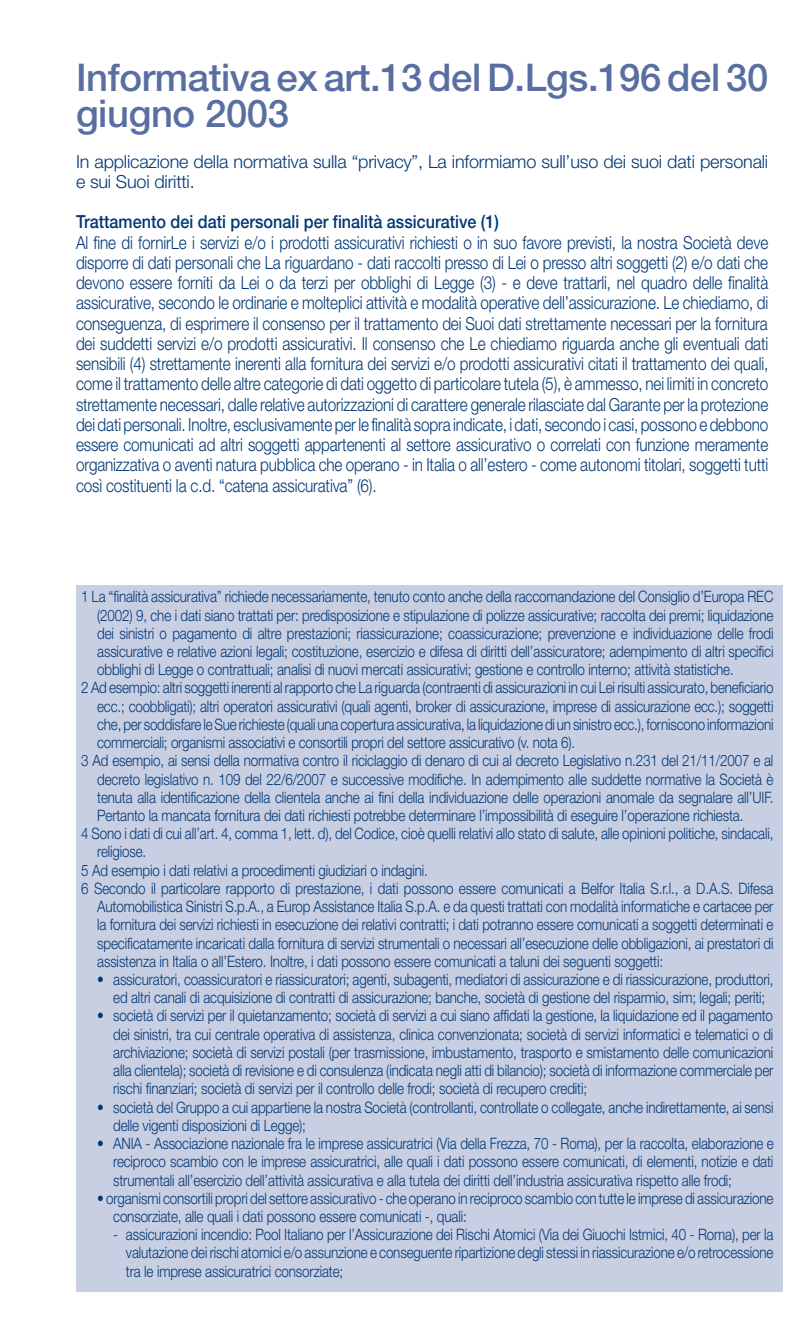
<style>
.page{position:relative;width:806px;height:1339px;background:#fff}
.page>*{position:absolute;margin:0;border:0;box-sizing:border-box;transform-origin:0 0}
.t1{font:500 38.25px/36px "Helvetica Neue";letter-spacing:-.01em;color:#596ea1}
.t2{font:300 18px/20.2px "Helvetica Neue";letter-spacing:-.01em;color:#013775;text-align:justify;scale:.85 1}
.t3{font:300 18px/20.2px "Helvetica Neue";letter-spacing:-.01em;color:#013775}
.t4{font:500 18px "Helvetica Neue";color:#013775;scale:.9 1}
.t5{font:300 15.75px/18.2px "Helvetica Neue";letter-spacing:-.01em;color:#013775;text-align:justify;scale:.85 1}
</style>
<div class="page">
<div style="left:76px;top:585px;width:706px;height:707px;background:#c9cfe3"></div>
<h1 class="t1" style="left:76px;top:63px;width:694px">Informativa ex art.13 del D.Lgs.196 del 30 giugno 2003</h1>
<p class="t3" style="left:76px;top:153px;width:694px">In applicazione della normativa sulla “privacy”, La informiamo sull’uso dei suoi dati personali e sui Suoi diritti.</p>
<p class="t4" style="left:76px;top:215px;width:471px">Trattamento dei dati personali per finalità assicurative (1)</p>
<p class="t2" style="left:76px;top:234px;width:816px">Al fine di fornirLe i servizi e/o i prodotti assicurativi richiesti o in suo favore previsti, la nostra Società deve disporre di dati personali che La riguardano - dati raccolti presso di Lei o presso altri soggetti (2) e/o dati che devono essere forniti da Lei o da terzi per obblighi di Legge (3) - e deve trattarli, nel quadro delle finalità assicurative, secondo le ordinarie e molteplici attività e modalità operative dell’assicurazione. Le chiediamo, di conseguenza, di esprimere il consenso per il trattamento dei Suoi dati strettamente necessari per la fornitura dei suddetti servizi e/o prodotti assicurativi. Il consenso che Le chiediamo riguarda anche gli eventuali dati sensibili (4) strettamente inerenti alla fornitura dei servizi e/o prodotti assicurativi citati il trattamento dei quali, come il trattamento delle altre categorie di dati oggetto di particolare tutela (5), è ammesso, nei limiti in concreto strettamente necessari, dalle relative autorizzazioni di carattere generale rilasciate dal Garante per la protezione dei dati personali. Inoltre, esclusivamente per le finalità sopra indicate, i dati, secondo i casi, possono e debbono essere comunicati ad altri soggetti appartenenti al settore assicurativo o correlati con funzione meramente organizzativa o aventi natura pubblica che operano - in Italia o all’estero - come autonomi titolari, soggetti tutti così costituenti la c.d. “catena assicurativa” (6).</p>
<p class="t5" style="left:81px;top:589px;width:816px">1 La “finalità assicurativa” richiede necessariamente, tenuto conto anche della raccomandazione del Consiglio d’Europa REC</p>
<p class="t5" style="left:97px;top:607px;width:797px">(2002) 9, che i dati siano trattati per: predisposizione e stipulazione di polizze assicurative; raccolta dei premi; liquidazione</p>
<p class="t5" style="left:97px;top:625px;width:797px">dei sinistri o pagamento di altre prestazioni; riassicurazione; coassicurazione; prevenzione e individuazione delle frodi</p>
<p class="t5" style="left:97px;top:644px;width:797px">assicurative e relative azioni legali; costituzione, esercizio e difesa di diritti dell’assicuratore; adempimento di altri specifici</p>
<p class="t5" style="left:97px;top:662px;width:750px">obblighi di Legge o contrattuali; analisi di nuovi mercati assicurativi; gestione e controllo interno; attività statistiche.</p>
<p class="t5" style="left:81px;top:680px;width:816px">2 Ad esempio: altri soggetti inerenti al rapporto che La riguarda (contraenti di assicurazioni in cui Lei risulti assicurato, beneficiario</p>
<p class="t5" style="left:97px;top:698px;width:797px">ecc.; coobbligati); altri operatori assicurativi (quali agenti, broker di assicurazione, imprese di assicurazione ecc.); soggetti</p>
<p class="t5" style="left:97px;top:716px;width:797px">che, per soddisfare le Sue richieste (quali una copertura assicurativa, la liquidazione di un sinistro ecc.), forniscono informazioni</p>
<p class="t5" style="left:97px;top:735px;width:564px">commerciali; organismi associativi e consortili propri del settore assicurativo (v. nota 6).</p>
<p class="t5" style="left:81px;top:753px;width:816px">3 Ad esempio, ai sensi della normativa contro il riciclaggio di denaro di cui al decreto Legislativo n.231 del 21/11/2007 e al</p>
<p class="t5" style="left:97px;top:771px;width:797px">decreto legislativo n. 109 del 22/6/2007 e successive modifiche. In adempimento alle suddette normative la Società è</p>
<p class="t5" style="left:97px;top:789px;width:797px">tenuta alla identificazione della clientela anche ai fini della individuazione delle operazioni anomale da segnalare all’UIF.</p>
<p class="t5" style="left:97px;top:808px;width:761px">Pertanto la mancata fornitura dei dati richiesti potrebbe determinare l’impossibilità di eseguire l’operazione richiesta.</p>
<p class="t5" style="left:81px;top:826px;width:816px">4 Sono i dati di cui all’art. 4, comma 1, lett. d), del Codice, cioè quelli relativi allo stato di salute, alle opinioni politiche, sindacali,</p>
<p class="t5" style="left:97px;top:844px;width:59px">religiose.</p>
<p class="t5" style="left:81px;top:862px;width:409px">5 Ad esempio i dati relativi a procedimenti giudiziari o indagini.</p>
<p class="t5" style="left:81px;top:881px;width:816px">6 Secondo il particolare rapporto di prestazione, i dati possono essere comunicati a Belfor Italia S.r.l., a D.A.S. Difesa</p>
<p class="t5" style="left:97px;top:899px;width:797px">Automobilistica Sinistri S.p.A., a Europ Assistance Italia S.p.A. e da questi trattati con modalità informatiche e cartacee per</p>
<p class="t5" style="left:97px;top:917px;width:797px">la fornitura dei servizi richiesti in esecuzione dei relativi contratti; i dati potranno essere comunicati a soggetti determinati e</p>
<p class="t5" style="left:97px;top:935px;width:797px">specificatamente incaricati dalla fornitura di servizi strumentali o necessari all’esecuzione delle obbligazioni, ai prestatori di</p>
<p class="t5" style="left:97px;top:953px;width:667px">assistenza in Italia o all’Estero. Inoltre, i dati possono essere comunicati a taluni dei seguenti soggetti:</p>
<p class="t5" style="left:97px;top:972px;width:797px;text-align:center">• assicuratori, coassicuratori e riassicuratori; agenti, subagenti, mediatori di assicurazione e di riassicurazione, produttori, ed altri canali di acquisizione di contratti di assicurazione; banche, società di gestione del risparmio, sim; legali; periti;</p>
<p class="t5" style="left:113px;top:1008px;width:778px;text-indent:-16px">• società di servizi per il quietanzamento; società di servizi a cui siano affidati la gestione, la liquidazione ed il pagamento dei sinistri, tra cui centrale operativa di assistenza, clinica convenzionata; società di servizi informatici e telematici o di archiviazione; società di servizi postali (per trasmissione, imbustamento, trasporto e smistamento delle comunicazioni alla clientela); società di revisione e di consulenza (indicata negli atti di bilancio); società di informazione commerciale per rischi finanziari; società di servizi per il controllo delle frodi; società di recupero crediti;</p>
<p class="t5" style="left:113px;top:1099px;width:778px;text-indent:-16px">• società del Gruppo a cui appartiene la nostra Società (controllanti, controllate o collegate, anche indirettamente, ai sensi delle vigenti disposizioni di Legge);</p>
<p class="t5" style="left:113px;top:1136px;width:778px;text-indent:-16px">• ANIA - Associazione nazionale fra le imprese assicuratrici (Via della Frezza, 70 - Roma), per la raccolta, elaborazione e reciproco scambio con le imprese assicuratrici, alle quali i dati possono essere comunicati, di elementi, notizie e dati strumentali all’esercizio dell’attività assicurativa e alla tutela dei diritti dell’industria assicurativa rispetto alle frodi;</p>
<p class="t5" style="left:113px;top:1190px;width:778px;text-indent:-16px">• organismi consortili propri del settore assicurativo - che operano in reciproco scambio con tutte le imprese di assicurazione consorziate, alle quali i dati possono essere comunicati -, quali:</p>
<p class="t5" style="left:126px;top:1227px;width:763px;text-indent:-13px">- assicurazioni incendio: Pool Italiano per l’Assicurazione dei Rischi Atomici (Via dei Giuochi Istmici, 40 - Roma), per la valutazione dei rischi atomici e/o assunzione e conseguente ripartizione degli stessi in riassicurazione e/o retrocessione tra le imprese assicuratrici consorziate;</p>
</div>
